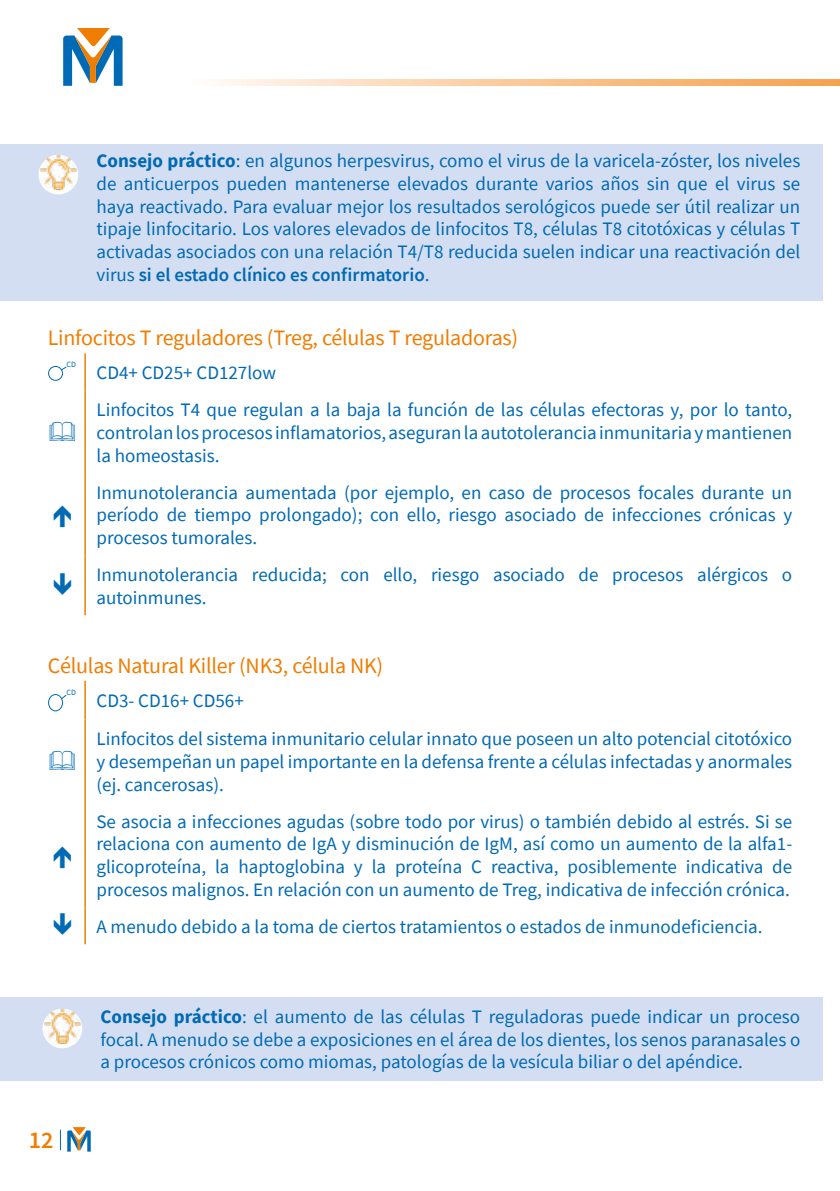
<style>
.page{position:relative;width:840px;height:1191px;background:#fff}
.page>*{position:absolute;margin:0;border:0;box-sizing:border-box;transform-origin:0 0}
.t1{font:600 24px "Source Sans Pro";color:#ef7d00}
.t2{font:22px "Source Sans Pro";letter-spacing:-.01em;color:#ef7d00}
.t3{font:19px/22.8px "Source Sans Pro";color:#006ab4}
.t4{font:8px "Source Sans Pro";color:#006ab4}
.s1{font-weight:700}
.s2{font-weight:600}
</style>
<div class="page">
<svg style="left:63px;top:28px;width:59px;height:57px"></svg>
<svg style="left:217px;top:79px;width:622px;height:6px;background:#fac99a"></svg>
<svg style="left:67px;top:1127px;width:24px;height:24px"></svg>
<svg style="left:60px;top:1129px;width:1px;height:21px"></svg>
<div style="left:0;top:144px;width:822px;height:156px;background:#d3def2"></div>
<div style="left:39px;top:155px;width:39px;height:39px;background:#fff;border-radius:50%"></div>
<img style="left:40px;top:155px;width:37px;height:35px">
<hr style="left:84px;top:681px;width:2px;height:38px;background:#ef7d00">
<hr style="left:84px;top:719px;width:2px;height:83px;background:#ef7d00">
<hr style="left:84px;top:802px;width:2px;height:105px;background:#ef7d00">
<hr style="left:84px;top:907px;width:2px;height:37px;background:#ef7d00">
<div style="left:48px;top:694px;width:15px;height:17px;border:1px solid #006ab4;border-radius:50%"></div>
<svg style="left:60px;top:694px;width:7px;height:6px"></svg>
<hr style="left:84px;top:353px;width:2px;height:37px;background:#ef7d00">
<hr style="left:84px;top:390px;width:2px;height:83px;background:#ef7d00">
<hr style="left:84px;top:473px;width:2px;height:82px;background:#ef7d00">
<hr style="left:84px;top:555px;width:2px;height:60px;background:#ef7d00">
<div style="left:48px;top:366px;width:15px;height:15px;border:1px solid #006ab4;border-radius:50%"></div>
<svg style="left:60px;top:366px;width:7px;height:5px"></svg>
<div style="left:0;top:996px;width:822px;height:84px;background:#d3def2"></div>
<div style="left:42px;top:1008px;width:40px;height:40px;background:#fff;border-radius:50%"></div>
<img style="left:44px;top:1008px;width:37px;height:36px">
<p class="t3" style="left:96px;top:149px;width:705px;text-align:justify"><span class="s1">Consejo práctico</span>: en algunos herpesvirus, como el virus de la varicela-zóster, los niveles de anticuerpos pueden mantenerse elevados durante varios años sin que el virus se haya reactivado. Para evaluar mejor los resultados serológicos puede ser útil realizar un tipaje linfocitario. Los valores elevados de linfocitos T8, células T8 citotóxicas y células T activadas asociados con una relación T4/T8 reducida suelen indicar una reactivación del virus <span class="s2">si el estado clínico es confirmatorio</span>.</p>
<p class="t2" style="left:48px;top:324px;width:472px">Linfocitos T reguladores (Treg, células T reguladoras)</p>
<p class="t4" style="left:66px;top:360px;width:11px">CD</p>
<p class="t3" style="left:96px;top:354px;width:696px;line-height:37px">CD4+ CD25+ CD127low<br>Linfocitos T4 que regulan a la baja la función de las células efectoras y, por lo tanto,</p>
<p class="t3" style="left:96px;top:421px;width:697px">controlan los procesos inflamatorios, aseguran la autotolerancia inmunitaria y mantienen la homeostasis.</p>
<p class="t3" style="left:96px;top:481px;width:697px;text-align:justify">Inmunotolerancia aumentada (por ejemplo, en caso de procesos focales durante un período de tiempo prolongado); con ello, riesgo asociado de infecciones crónicas y procesos tumorales.</p>
<p class="t3" style="left:96px;top:563px;width:696px">Inmunotolerancia reducida; con ello, riesgo asociado de procesos alérgicos o autoinmunes.</p>
<p class="t2" style="left:48px;top:651px;width:337px">Células Natural Killer (NK3, célula NK)</p>
<p class="t4" style="left:66px;top:687px;width:11px">CD</p>
<p class="t3" style="left:96px;top:682px;width:697px;line-height:37.8px">CD3- CD16+ CD56+<br>Linfocitos del sistema inmunitario celular innato que poseen un alto potencial citotóxico</p>
<p class="t3" style="left:96px;top:750px;width:696px">y desempeñan un papel importante en la defensa frente a células infectadas y anormales (ej. cancerosas).</p>
<p class="t3" style="left:96px;top:809px;width:697px;text-align:justify">Se asocia a infecciones agudas (sobre todo por virus) o también debido al estrés. Si se relaciona con aumento de IgA y disminución de IgM, así como un aumento de la alfa1- glicoproteína, la haptoglobina y la proteína C reactiva, posiblemente indicativa de procesos malignos. En relación con un aumento de Treg, indicativa de infección crónica.</p>
<p class="t3" style="left:96px;top:915px;width:667px">A menudo debido a la toma de ciertos tratamientos o estados de inmunodeficiencia.</p>
<p class="t1" style="left:29px;top:1124px;width:26px">12</p>
<p class="t3" style="left:100px;top:1005px;width:701px;text-align:justify"><span class="s1">Consejo práctico</span>: el aumento de las células T reguladoras puede indicar un proceso focal. A menudo se debe a exposiciones en el área de los dientes, los senos paranasales o a procesos crónicos como miomas, patologías de la vesícula biliar o del apéndice.</p>
</div>
